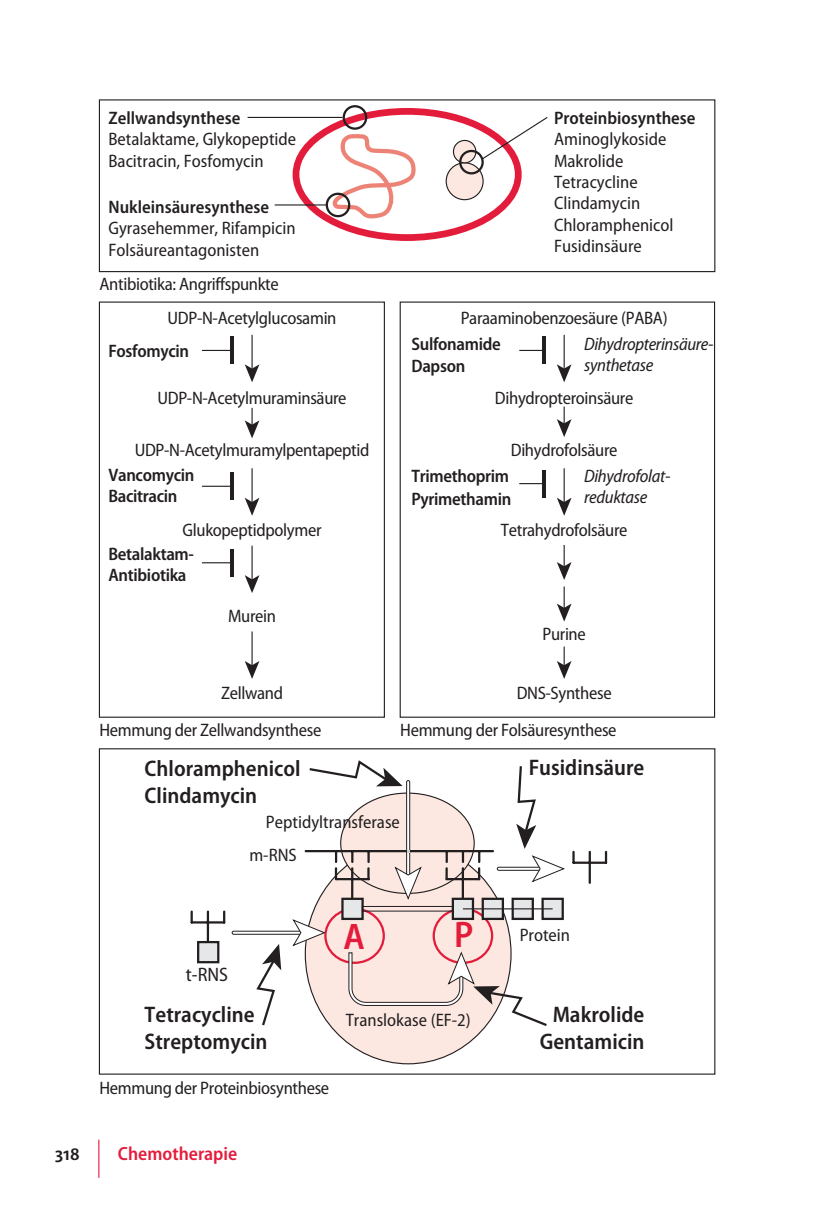
<style>
.page{position:relative;width:816px;height:1213px;background:#fff}
.page>*{position:absolute;margin:0;border:0;box-sizing:border-box;transform-origin:0 0}
.t1{font:600 semi-condensed 37.12px "Myriad Pro";color:#e41c3b}
.t2{font:600 semi-condensed 22.5px/27px "Myriad Pro";color:#231f20}
.t3{font:semi-condensed 19.57px "Myriad Pro";color:#231f20}
.t4{font:600 semi-condensed 19.12px "Myriad Pro";color:#e41c3b}
.t5{font:semi-condensed 18px/37.4px "Myriad Pro";letter-spacing:-.02em;color:#231f20}
.t6{font:semi-condensed 18px/21.4px "Myriad Pro";color:#231f20}
.t7{font:600 semi-condensed 18px/21.4px "Myriad Pro";letter-spacing:-.02em;color:#231f20}
.t8{font:600 semi-condensed 18px "Myriad Pro";color:#231f20}
.t9{font:italic semi-condensed 18px/21.4px "Myriad Pro";letter-spacing:-.02em;color:#231f20}
</style>
<div class="page">
<hr style="left:98px;top:1139px;width:1px;height:38px;background:#e41c3b">
<svg style="left:99px;top:301px;width:616px;height:417px"></svg>
<div style="left:305px;top:843px;width:206px;height:220px;background:#fce8e1;border-radius:50%"></div>
<div style="left:341px;top:793px;width:133px;height:100px;background:#fce8e1;border-radius:50%"></div>
<hr style="left:306px;top:850px;width:187px;height:2px;background:#231f20">
<svg style="left:478px;top:852px;width:2px;height:9px"></svg>
<svg style="left:462px;top:852px;width:2px;height:9px"></svg>
<svg style="left:446px;top:852px;width:2px;height:9px"></svg>
<svg style="left:367px;top:852px;width:3px;height:9px"></svg>
<svg style="left:351px;top:852px;width:2px;height:9px"></svg>
<svg style="left:335px;top:852px;width:2px;height:9px"></svg>
<hr style="left:447px;top:877px;width:32px;height:3px;background:#231f20">
<svg style="left:478px;top:868px;width:2px;height:11px"></svg>
<hr style="left:462px;top:868px;width:2px;height:31px;background:#231f20">
<svg style="left:445px;top:868px;width:3px;height:11px"></svg>
<hr style="left:574px;top:861px;width:32px;height:2px;background:#231f20">
<svg style="left:605px;top:851px;width:2px;height:11px"></svg>
<hr style="left:589px;top:851px;width:2px;height:31px;background:#231f20">
<svg style="left:572px;top:851px;width:3px;height:11px"></svg>
<hr style="left:336px;top:877px;width:33px;height:3px;background:#231f20">
<svg style="left:367px;top:868px;width:3px;height:11px"></svg>
<hr style="left:351px;top:868px;width:2px;height:31px;background:#231f20">
<svg style="left:335px;top:868px;width:2px;height:11px"></svg>
<div style="left:342px;top:898px;width:21px;height:20px;background:#e6e7e9"></div>
<div style="left:341px;top:897px;width:23px;height:23px;border:2px solid #231f20"></div>
<hr style="left:192px;top:921px;width:32px;height:2px;background:#231f20">
<svg style="left:223px;top:911px;width:2px;height:11px"></svg>
<hr style="left:207px;top:911px;width:2px;height:31px;background:#231f20">
<svg style="left:191px;top:911px;width:2px;height:11px"></svg>
<div style="left:198px;top:942px;width:20px;height:20px;background:#e6e7e9"></div>
<div style="left:197px;top:940px;width:22px;height:23px;border:2px solid #231f20"></div>
<div style="left:543px;top:898px;width:20px;height:20px;background:#e6e7e9"></div>
<div style="left:541px;top:897px;width:23px;height:23px;border:2px solid #231f20"></div>
<div style="left:513px;top:898px;width:20px;height:20px;background:#e6e7e9"></div>
<div style="left:512px;top:897px;width:22px;height:23px;border:2px solid #231f20"></div>
<div style="left:483px;top:898px;width:20px;height:20px;background:#e6e7e9"></div>
<div style="left:482px;top:897px;width:22px;height:23px;border:2px solid #231f20"></div>
<div style="left:453px;top:898px;width:20px;height:20px;background:#e6e7e9"></div>
<div style="left:452px;top:897px;width:22px;height:23px;border:2px solid #231f20"></div>
<hr style="left:463px;top:908px;width:90px;height:1px;background:#231f20">
<div style="left:406px;top:780px;width:4px;height:98px;border:1px solid #231f20;border-radius:2px"></div>
<svg style="left:394px;top:866px;width:28px;height:33px"></svg>
<div style="left:232px;top:930px;width:72px;height:4px;border:1px solid #231f20;border-radius:2px"></div>
<div style="left:497px;top:866px;width:47px;height:4px;border:1px solid #231f20;border-radius:2px"></div>
<svg style="left:531px;top:855px;width:33px;height:27px"></svg>
<svg style="left:256px;top:944px;width:25px;height:82px"></svg>
<svg style="left:309px;top:760px;width:94px;height:26px"></svg>
<svg style="left:516px;top:766px;width:21px;height:82px"></svg>
<svg style="left:99px;top:99px;width:616px;height:174px"></svg>
<svg style="left:321px;top:104px;width:164px;height:118px"></svg>
<svg style="left:292px;top:906px;width:257px;height:121px"></svg>
<p class="t8" style="left:108px;top:111px;width:133px">Zellwandsynthese</p>
<p class="t6" style="left:108px;top:130px;width:189px">Betalaktame, Glykopeptide<br>Bacitracin, Fosfomycin</p>
<p class="t8" style="left:108px;top:200px;width:162px">Nukleinsäuresynthese</p>
<p class="t6" style="left:108px;top:219px;width:189px">Gyrasehemmer, Rifampicin<br>Folsäureantagonisten</p>
<p class="t5" style="left:99px;top:266px;width:181px">Antibiotika: Angriffspunkte</p>
<p class="t5" style="left:168px;top:300px;width:170px">UDP-N-Acetylglucosamin</p>
<p class="t7" style="left:108px;top:341px;width:82px">Fosfomycin</p>
<p class="t5" style="left:158px;top:380px;width:191px">UDP-N-Acetylmuraminsäure</p>
<p class="t5" style="left:135px;top:432px;width:236px">UDP-N-Acetylmuramylpentapeptid</p>
<p class="t7" style="left:108px;top:465px;width:87px">Vancomycin<br>Bacitracin</p>
<p class="t5" style="left:183px;top:512px;width:140px">Glukopeptidpolymer</p>
<p class="t7" style="left:108px;top:544px;width:87px">Betalaktam-<br>Antibiotika</p>
<p class="t5" style="left:228px;top:598px;width:49px">Murein</p>
<p class="t5" style="left:99px;top:675px;width:223px;text-indent:122px">Zellwand<br>Hemmung der Zellwandsynthese</p>
<p class="t2" style="left:145px;top:756px;width:158px">Chloramphenicol<br>Clindamycin</p>
<p class="t8" style="left:554px;top:111px;width:143px">Proteinbiosynthese</p>
<p class="t6" style="left:554px;top:130px;width:121px">Aminoglykoside<br>Makrolide<br>Tetracycline<br>Clindamycin<br>Chloramphenicol<br>Fusidinsäure</p>
<p class="t5" style="left:461px;top:300px;width:209px">Paraaminobenzoesäure (PABA)</p>
<p class="t7" style="left:411px;top:334px;width:91px;line-height:22.5px">Sulfonamide<br>Dapson</p>
<p class="t9" style="left:584px;top:334px;width:131px">Dihydropterinsäure&shy;synthetase</p>
<p class="t5" style="left:495px;top:380px;width:140px">Dihydropteroinsäure</p>
<p class="t5" style="left:511px;top:432px;width:108px">Dihydrofolsäure</p>
<p class="t7" style="left:411px;top:466px;width:101px;line-height:22.5px">Trimethoprim<br>Pyrimethamin</p>
<p class="t9" style="left:584px;top:466px;width:88px">Dihydrofolat&shy;reduktase</p>
<p class="t5" style="left:501px;top:512px;width:128px">Tetrahydrofolsäure</p>
<p class="t5" style="left:542px;top:616px;width:45px">Purine</p>
<p class="t5" style="left:517px;top:675px;width:96px">DNS-Synthese</p>
<p class="t5" style="left:400px;top:713px;width:218px">Hemmung der Folsäuresynthese</p>
<p class="t2" style="left:529px;top:755px;width:117px">Fusidinsäure</p>
<p class="t6" style="left:266px;top:813px;width:135px">Peptidyltransferase</p>
<p class="t5" style="left:249px;top:838px;width:49px">m-RNS</p>
<p class="t3" style="left:186px;top:966px;width:44px">t-RNS</p>
<p class="t2" style="left:145px;top:1002px;width:124px">Tetracycline<br>Streptomycin</p>
<p class="t5" style="left:99px;top:1071px;width:231px">Hemmung der Proteinbiosynthese</p>
<h1 class="t1" style="left:454px;top:919px;width:21px">P</h1>
<p class="t6" style="left:346px;top:1010px;width:127px">Translokase (EF-2)</p>
<p class="t4" style="left:118px;top:1146px;width:121px">Chemotherapie</p>
<p class="t6" style="left:520px;top:925px;width:52px">Protein</p>
<p class="t2" style="left:540px;top:1002px;width:106px;text-align:center">Makrolide<br>Gentamicin</p>
</div>
